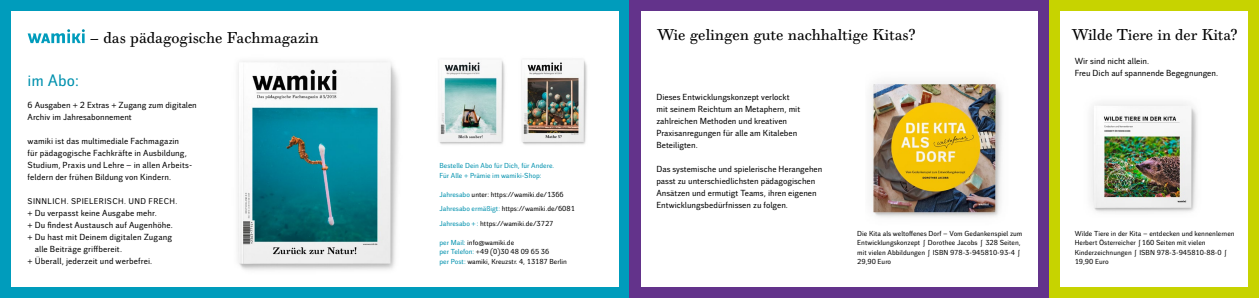
<style>
.page{position:relative;width:1259px;height:298px;background:#fff}
.page>*{position:absolute;margin:0;border:0;box-sizing:border-box;transform-origin:0 0}
.t1{font:16px "Walbaum Grotesk Text";color:#0091ae}
.t2{font:15px "Walbaum 10 Pro";color:#000}
.t3{font:8.5px/12px "Walbaum Grotesk Text";color:#000}
.t4{font:8px "Walbaum Grotesk Text";letter-spacing:.05em;color:#000}
.t5{font:7px/9.5px "Walbaum Grotesk Text";color:#000}
.t6{font:7px/9.5px "Walbaum Grotesk Text";color:#0091ae}
.s1{color:#0091ae}
</style>
<div class="page">
<div style="left:839px;top:0;width:210px;height:298px;background:#63338b"></div>
<div style="left:1049px;top:0;width:210px;height:298px;background:#c7d300"></div>
<div style="left:0;top:0;width:629px;height:298px;background:#009cbc"></div>
<div style="left:629px;top:0;width:210px;height:298px;background:#63338b"></div>
<div style="left:641px;top:11px;width:217px;height:275px;background:#fff"></div>
<div style="left:850px;top:11px;width:187px;height:275px;background:#fff"></div>
<div style="left:11px;top:11px;width:193px;height:275px;background:#fff"></div>
<img style="left:870px;top:81px;width:132px;height:137px">
<div style="left:199px;top:11px;width:215px;height:275px;background:#fff"></div>
<div style="left:409px;top:11px;width:209px;height:275px;background:#fff"></div>
<svg style="left:28px;top:29px;width:57px;height:14px"></svg>
<div style="left:1060px;top:11px;width:187px;height:275px;background:#fff"></div>
<img style="left:237px;top:61px;width:162px;height:209px">
<img style="left:439px;top:59px;width:148px;height:86px">
<img style="left:1091px;top:103px;width:106px;height:109px">
<p class="t2" style="left:90px;top:28px;width:230px">– das pädagogische Fachmagazin</p>
<p class="t1" style="left:28px;top:71px;width:53px">im Abo:</p>
<p class="t3" style="left:28px;top:99px;width:171px">6 Ausgaben + 2 Extras + Zugang zum digitalen<br>Archiv im Jahresabonnement</p>
<p class="t3" style="left:28px;top:135px;width:166px">wamiki ist das multimediale Fachmagazin<br>für pädagogische Fachkräfte in Ausbildung, Studium, Praxis und Lehre – in allen Arbeits&shy;feldern der frühen Bildung von Kindern.</p>
<p class="t4" style="left:28px;top:196px;width:151px">SINNLICH. SPIELERISCH. UND FRECH.</p>
<p class="t3" style="left:28px;top:207px;width:131px">+ Du verpasst keine Ausgabe mehr.</p>
<p class="t3" style="left:28px;top:219px;width:147px">+ Du findest Austausch auf Augenhöhe.</p>
<p class="t3" style="left:35px;top:231px;width:139px;text-indent:-7px">+ Du hast mit Deinem digitalen Zugang alle Beiträge griffbereit.</p>
<p class="t3" style="left:28px;top:255px;width:126px">+ Überall, jederzeit und werbefrei.</p>
<p class="t6" style="left:439px;top:161px;width:116px">Bestelle Dein Abo für Dich, für Andere.<br>Für Alle + Prämie im wamiki-Shop:</p>
<p class="t5" style="left:439px;top:190px;width:126px"><span class="s1">Jahresabo</span> unter: https://wamiki.de/1366</p>
<p class="t5" style="left:439px;top:204px;width:137px"><span class="s1">Jahresabo ermäßigt:</span> https://wamiki.de/6081</p>
<p class="t5" style="left:439px;top:219px;width:115px"><span class="s1">Jahresabo + :</span> https://wamiki.de/3727</p>
<p class="t5" style="left:439px;top:238px;width:129px"><span class="s1">per Mail:</span> info@wamiki.de<br><span class="s1">per Telefon:</span> +49 (0)30 48 09 65 36<br><span class="s1">per Post:</span> wamiki, Kreuzstr. 4, 13187 Berlin</p>
<p class="t2" style="left:657px;top:25px;width:260px">Wie gelingen gute nachhaltige Kitas?</p>
<p class="t3" style="left:656px;top:91px;width:145px">Dieses Entwicklungskonzept verlockt mit seinem Reichtum an Metaphern, mit zahlreichen Methoden und kreativen Praxisanregungen für alle am Kitaleben Beteiligten.</p>
<p class="t3" style="left:656px;top:163px;width:167px">Das systemische und spielerische Herangehen passt zu unterschiedlichsten pädagogischen Ansätzen und ermutigt Teams, ihren eigenen Entwicklungsbedürfnissen zu folgen.</p>
<p class="t5" style="left:857px;top:229px;width:167px">Die Kita als weltoffenes Dorf – Vom Gedankenspiel zum Entwicklungskonzept ∫ Dorothee Jacobs ∫ 328 Seiten, mit vielen Abbildungen ∫ ISBN 978-3-945810-93-4 ∫ 29,90 Euro</p>
<p class="t2" style="left:1071px;top:25px;width:167px">Wilde Tiere in der Kita?</p>
<p class="t3" style="left:1074px;top:55px;width:76px">Wir sind nicht allein.</p>
<p class="t3" style="left:1074px;top:67px;width:145px">Freu Dich auf spannende Begegnungen.</p>
<p class="t5" style="left:1074px;top:229px;width:161px">Wilde Tiere in der Kita – entdecken und kennenlernen</p>
<p class="t5" style="left:1074px;top:238px;width:154px">Herbert Österreicher ∫160 Seiten mit vielen<br>Kinderzeichnungen ∫ ISBN 978-3-945810-88-0 ∫<br>19,90 Euro</p>
</div>
